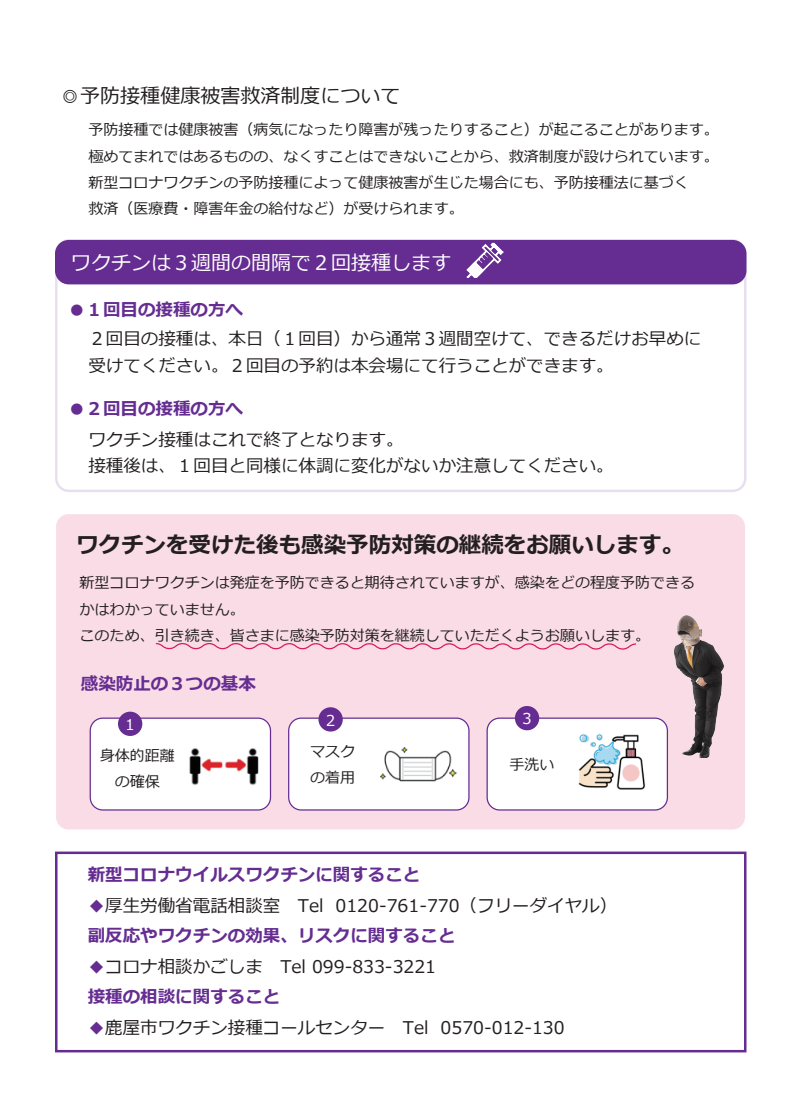
<style>
.page{position:relative;width:805px;height:1113px;background:#fff}
.page>*{position:absolute;margin:0;border:0;box-sizing:border-box;transform-origin:0 0}
.t1{font:700 22.5px "Meiryo";color:#231f20}
.t2{font:20px "Meiryo";color:#fff}
.t3{font:20px "Meiryo";color:#231f20}
.t4{font:17.5px/26.2px "Meiryo";color:#231f20}
.t5{font:700 17.5px "Meiryo";color:#652d91}
.t6{font:15px/26.2px "Meiryo";color:#231f20}
.t7{font:15px "Meiryo";color:#fff}
.s1{color:#652d91}
.s2{font-weight:700;color:#652d91}
</style>
<div class="page">
<div style="left:56px;top:241px;width:689px;height:42px;background:#652d91;border-radius:13px"></div>
<div style="left:55px;top:240px;width:691px;height:44px;border:2px solid #652d91;border-radius:13px"></div>
<div style="left:56px;top:514px;width:688px;height:315px;background:#f9dce6;border-radius:12px"></div>
<div style="left:55px;top:239px;width:691px;height:253px;border:2px solid #652d91;border-radius:12px"></div>
<div style="left:55px;top:851px;width:691px;height:201px;border:2px solid #652d91"></div>
<div style="left:90px;top:718px;width:180px;height:92px;background:#fff;border-radius:13px"></div>
<div style="left:90px;top:717px;width:181px;height:93px;border:1px solid #652d91;border-radius:13px"></div>
<div style="left:118px;top:711px;width:24px;height:25px;background:#652d91;border-radius:50%"></div>
<div style="left:288px;top:718px;width:181px;height:92px;background:#fff;border-radius:13px"></div>
<div style="left:288px;top:717px;width:181px;height:93px;border:1px solid #652d91;border-radius:13px"></div>
<div style="left:318px;top:707px;width:25px;height:24px;background:#652d91;border-radius:50%"></div>
<div style="left:487px;top:718px;width:180px;height:92px;background:#fff;border-radius:13px"></div>
<div style="left:486px;top:717px;width:181px;height:93px;border:1px solid #652d91;border-radius:13px"></div>
<div style="left:514px;top:706px;width:25px;height:24px;background:#652d91;border-radius:50%"></div>
<img style="left:674px;top:611px;width:71px;height:152px">
<svg style="left:466px;top:243px;width:37px;height:35px"></svg>
<img style="left:189px;top:748px;width:70px;height:37px">
<img style="left:380px;top:746px;width:77px;height:36px">
<img style="left:578px;top:734px;width:68px;height:56px">
<svg style="left:155px;top:643px;width:481px;height:7px"></svg>
<h2 class="t3" style="left:60px;top:82px;width:341px">◎予防接種健康被害救済制度について</h2>
<p class="t6" style="left:88px;top:118px;width:632px">予防接種では健康被害（病気になったり障害が残ったりすること）が起こることがあります。極めてまれではあるものの、なくすことはできないことから、救済制度が設けられています。新型コロナワクチンの予防接種によって健康被害が生じた場合にも、予防接種法に基づく<br>救済（医療費・障害年金の給付など）が受けられます。</p>
<h2 class="t2" style="left:71px;top:248px;width:381px">ワクチンは３週間の間隔で２回接種します</h2>
<p class="t5" style="left:68px;top:297px;width:176px">●１回目の接種の方へ</p>
<p class="t4" style="left:88px;top:327px;width:614px">２回目の接種は、本日（１回目）から通常３週間空けて、できるだけお早めに受けてください。２回目の予約は本会場にて行うことができます。</p>
<p class="t5" style="left:68px;top:396px;width:176px">●２回目の接種の方へ</p>
<p class="t4" style="left:88px;top:427px;width:526px">ワクチン接種はこれで終了となります。<br>接種後は、１回目と同様に体調に変化がないか注意してください。</p>
<h1 class="t1" style="left:76px;top:529px;width:609px">ワクチンを受けた後も感染予防対策の継続をお願いします。</h1>
<p class="t6" style="left:80px;top:570px;width:616px">新型コロナワクチンは発症を予防できると期待されていますが、感染をどの程度予防できるかはわかっていません。<br>このため、引き続き、皆さまに感染予防対策を継続していただくようお願いします。</p>
<p class="t5" style="left:81px;top:671px;width:177px">感染防止の３つの基本</p>
<p class="t7" style="left:123px;top:714px;width:16px">１</p>
<p class="t6" style="left:100px;top:743px;width:76px;text-align:center">身体的距離の確保</p>
<p class="t7" style="left:323px;top:710px;width:16px">２</p>
<p class="t6" style="left:310px;top:739px;width:46px">マスクの着用</p>
<p class="t7" style="left:519px;top:708px;width:16px">３</p>
<p class="t6" style="left:509px;top:752px;width:46px">手洗い</p>
<p class="t5" style="left:88px;top:862px;width:334px">新型コロナウイルスワクチンに関すること</p>
<p class="t4" style="left:88px;top:891px;width:531px;line-height:30.6px"><span class="s1">◆</span>厚生労働省電話相談室　Tel 0120-761-770（フリーダイヤル）<span class="s2">副反応やワクチンの効果、リスクに関すること</span></p>
<p class="t4" style="left:88px;top:953px;width:350px;line-height:29.6px"><span class="s1">◆</span>コロナ相談かごしま　Tel 099-833-3221<span class="s2">接種の相談に関すること</span></p>
<p class="t4" style="left:88px;top:1015px;width:478px"><span class="s1">◆</span>鹿屋市ワクチン接種コールセンター　Tel 0570-012-130</p>
</div>
